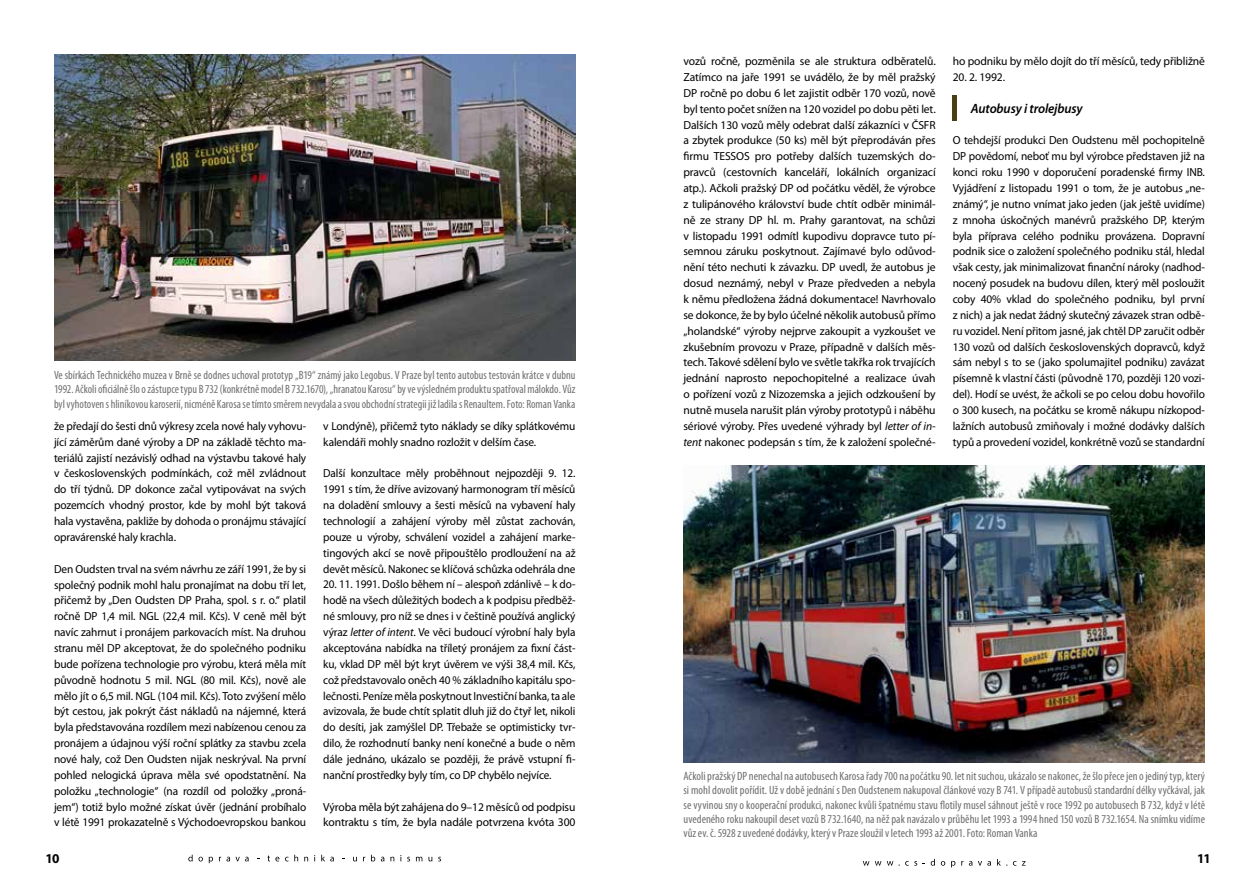
<style>
.page{position:relative;width:1259px;height:893px;background:#fff}
.page>*{position:absolute;margin:0;border:0;box-sizing:border-box;transform-origin:0 0}
.t1{font:italic 600 13.5px "Myriad Pro";letter-spacing:-.01em;color:#000}
.t2{font:700 13.5px "Myriad Pro";color:#000}
.t3{font:condensed 12px/14.4px "Myriad Pro";color:#706f6f;text-align:justify}
.t4{font:11.7px/15.9px "Myriad Pro";letter-spacing:-.01em;color:#000;text-align:justify}
.t5{font:11.7px/15.9px "Myriad Pro";letter-spacing:-.01em;color:#000;text-align:justify;scale:.96 1}
.s1{font-style:italic}
</style>
<div class="page">
<svg style="left:188px;top:855px;width:15px;height:6px"></svg>
<svg style="left:209px;top:857px;width:4px;height:6px"></svg>
<svg style="left:219px;top:857px;width:30px;height:4px"></svg>
<svg style="left:267px;top:855px;width:12px;height:6px"></svg>
<svg style="left:285px;top:855px;width:13px;height:6px"></svg>
<svg style="left:304px;top:857px;width:4px;height:4px"></svg>
<svg style="left:321px;top:855px;width:13px;height:6px"></svg>
<svg style="left:371px;top:855px;width:4px;height:6px"></svg>
<svg style="left:381px;top:857px;width:3px;height:4px"></svg>
<svg style="left:390px;top:857px;width:4px;height:4px"></svg>
<svg style="left:416px;top:857px;width:6px;height:4px"></svg>
<svg style="left:428px;top:857px;width:4px;height:4px"></svg>
<svg style="left:863px;top:861px;width:6px;height:5px"></svg>
<svg style="left:875px;top:861px;width:6px;height:5px"></svg>
<svg style="left:887px;top:861px;width:12px;height:5px"></svg>
<svg style="left:914px;top:859px;width:21px;height:7px"></svg>
<svg style="left:941px;top:861px;width:4px;height:5px"></svg>
<svg style="left:951px;top:861px;width:4px;height:6px"></svg>
<svg style="left:969px;top:861px;width:3px;height:5px"></svg>
<svg style="left:978px;top:861px;width:13px;height:5px"></svg>
<svg style="left:997px;top:859px;width:10px;height:7px"></svg>
<svg style="left:1022px;top:861px;width:3px;height:5px"></svg>
<img style="left:54px;top:54px;width:521px;height:307px">
<img style="left:683px;top:466px;width:522px;height:296px">
<div style="left:952px;top:95px;width:5px;height:26px;background:#4a3e15"></div>
<p class="t3" style="left:54px;top:368px;width:523px">Ve sbírkách Technického muzea v Brně se dodnes uchoval prototyp „B19“ známý jako Legobus. V Praze byl tento autobus testován krátce v dubnu 1992. Ačkoli oficiálně šlo o zástupce typu B 732 (konkrétně model B 732.1670), „hranatou Karosu“ by ve výsledném produktu spatřoval málokdo. Vůz byl vyhotoven s hliníkovou karoserií, nicméně Karosa se tímto směrem nevydala a svou obchodní strategii již ladila s Renaultem. Foto: Roman Vanka</p>
<p class="t4" style="left:54px;top:418px;width:254px">že předají do šesti dnů výkresy zcela nové haly vyhovu&shy;jící záměrům dané výroby a DP na základě těchto ma&shy;teriálů zajistí nezávislý odhad na výstavbu takové haly v československých podmínkách, což měl zvládnout do tří týdnů. DP dokonce začal vytipovávat na svých pozemcích vhodný prostor, kde by mohl být taková hala vystavěna, pakliže by dohoda o pronájmu stávající opravárenské haly krachla.</p>
<p class="t4" style="left:54px;top:561px;width:254px">Den Oudsten trval na svém návrhu ze září 1991, že by si společný podnik mohl halu pronajímat na dobu tří let, přičemž by „Den Oudsten DP Praha, spol. s r. o.“ platil ročně DP 1,4 mil. NGL (22,4 mil. Kčs). V ceně měl být navíc zahrnut i pronájem parkovacích míst. Na druhou stranu měl DP akceptovat, že do společného podniku bude pořízena technologie pro výrobu, která měla mít původně hodnotu 5 mil. NGL (80 mil. Kčs), nově ale mělo jít o 6,5 mil. NGL (104 mil. Kčs). Toto zvýšení mělo být cestou, jak pokrýt část nákladů na nájemné, která byla představována rozdílem mezi nabízenou cenou za pronájem a údajnou výší roční splátky za stavbu zcela nové haly, což Den Oudsten nijak neskrýval. Na první pohled nelogická úprava měla své opodstatnění. Na položku „technologie“ (na rozdíl od položky „proná&shy;jem“) totiž bylo možné získat úvěr (jednání probíhalo v létě 1991 prokazatelně s Východoevropskou bankou</p>
<p class="t2" style="left:45px;top:849px;width:16px">10</p>
<p class="t4" style="left:323px;top:418px;width:254px">v Londýně), přičemž tyto náklady se díky splátkovému kalendáři mohly snadno rozložit v delším čase.</p>
<p class="t5" style="left:323px;top:465px;width:264px">Další konzultace měly proběhnout nejpozději 9. 12.<br>1991 s tím, že dříve avizovaný harmonogram tří měsíců na doladění smlouvy a šesti měsíců na vybavení haly technologií a zahájení výroby měl zůstat zachován, pouze u výroby, schválení vozidel a zahájení marke&shy;tingových akcí se nově připouštělo prodloužení na až devět měsíců. Nakonec se klíčová schůzka odehrála dne</p>
<p class="t5" style="left:323px;top:576px;width:264px">20. 11. 1991. Došlo během ní – alespoň zdánlivě – k do&shy;hodě na všech důležitých bodech a k podpisu předběž&shy;né smlouvy, pro níž se dnes i v češtině používá anglický výraz <span class="s1">letter of intent</span>. Ve věci budoucí výrobní haly byla akceptována nabídka na tříletý pronájem za fixní část&shy;ku, vklad DP měl být kryt úvěrem ve výši 38,4 mil. Kčs, což představovalo oněch 40 % základního kapitálu spo&shy;lečnosti. Peníze měla poskytnout Investiční banka, ta ale avizovala, že bude chtít splatit dluh již do čtyř let, nikoli do desíti, jak zamýšlel DP. Třebaže se optimisticky tvr&shy;dilo, že rozhodnutí banky není konečné a bude o něm dále jednáno, ukázalo se později, že právě vstupní fi&shy;nanční prostředky byly tím, co DP chybělo nejvíce.</p>
<p class="t4" style="left:323px;top:798px;width:254px">Výroba měla být zahájena do 9–12 měsíců od podpisu kontraktu s tím, že byla nadále potvrzena kvóta 300</p>
<p class="t4" style="left:683px;top:53px;width:254px">vozů ročně, pozměnila se ale struktura odběratelů.<br>Zatímco na jaře 1991 se uvádělo, že by měl pražský DP ročně po dobu 6 let zajistit odběr 170 vozů, nově byl tento počet snížen na 120 vozidel po dobu pěti let.<br>Dalších 130 vozů měly odebrat další zákazníci v ČSFR a zbytek produkce (50 ks) měl být přeprodáván přes firmu TESSOS pro potřeby dalších tuzemských do&shy;pravců (cestovních kanceláří, lokálních organizací atp.). Ačkoli pražský DP od počátku věděl, že výrobce z tulipánového království bude chtít odběr minimál&shy;ně ze strany DP hl. m. Prahy garantovat, na schůzi v listopadu 1991 odmítl kupodivu dopravce tuto pí&shy;semnou záruku poskytnout. Zajímavé bylo odůvod&shy;nění této nechuti k závazku. DP uvedl, že autobus je dosud neznámý, nebyl v Praze předveden a nebyla k němu předložena žádná dokumentace! Navrhovalo se dokonce, že by bylo účelné několik autobusů přímo „holandské“ výroby nejprve zakoupit a vyzkoušet ve zkušebním provozu v Praze, případně v dalších měs&shy;tech. Takové sdělení bylo ve světle takřka rok trvajících jednání naprosto nepochopitelné a realizace úvah o pořízení vozů z Nizozemska a jejich odzkoušení by nutně musela narušit plán výroby prototypů i náběhu sériové výroby. Přes uvedené výhrady byl <span class="s1">letter of in&shy;tent</span> nakonec podepsán s tím, že k založení společné-</p>
<p class="t4" style="left:952px;top:53px;width:254px">ho podniku by mělo dojít do tří měsíců, tedy přibližně</p>
<p class="t4" style="left:952px;top:69px;width:54px">20. 2. 1992.</p>
<p class="t1" style="left:971px;top:100px;width:113px">Autobusy i trolejbusy</p>
<p class="t4" style="left:952px;top:132px;width:254px">O tehdejší produkci Den Oudstenu měl pochopitelně DP povědomí, neboť mu byl výrobce představen již na konci roku 1990 v doporučení poradenské firmy INB.<br>Vyjádření z listopadu 1991 o tom, že je autobus „ne&shy;známý“, je nutno vnímat jako jeden (jak ještě uvidíme) z mnoha úskočných manévrů pražského DP, kterým byla příprava celého podniku provázena. Dopravní podnik sice o založení společného podniku stál, hledal však cesty, jak minimalizovat finanční nároky (nadhod&shy;nocený posudek na budovu dílen, který měl posloužit coby 40% vklad do společného podniku, byl první z nich) a jak nedat žádný skutečný závazek stran odbě&shy;ru vozidel. Není přitom jasné, jak chtěl DP zaručit odběr 130 vozů od dalších československých dopravců, když sám nebyl s to se (jako spolumajitel podniku) zavázat písemně k vlastní části (původně 170, později 120 vozi&shy;del). Hodí se uvést, že ačkoli se po celou dobu hovořilo o 300 kusech, na počátku se kromě nákupu nízkopod&shy;lažních autobusů zmiňovaly i možné dodávky dalších typů a provedení vozidel, konkrétně vozů se standardní</p>
<p class="t3" style="left:683px;top:768px;width:523px">Ačkoli pražský DP nenechal na autobusech Karosa řady 700 na počátku 90. let nit suchou, ukázalo se nakonec, že šlo přece jen o jediný typ, který si mohl dovolit pořídit. Už v době jednání s Den Oudstenem nakupoval článkové vozy B 741. V případě autobusů standardní délky vyčkával, jak se vyvinou sny o kooperační produkci, nakonec kvůli špatnému stavu flotily musel sáhnout ještě v roce 1992 po autobusech B 732, když v létě uvedeného roku nakoupil deset vozů B 732.1640, na něž pak navázalo v průběhu let 1993 a 1994 hned 150 vozů B 732.1654. Na snímku vidíme vůz ev. č. 5928 z uvedené dodávky, který v Praze sloužil v letech 1993 až 2001. Foto: Roman Vanka</p>
<p class="t2" style="left:1197px;top:849px;width:15px">11</p>
</div>
